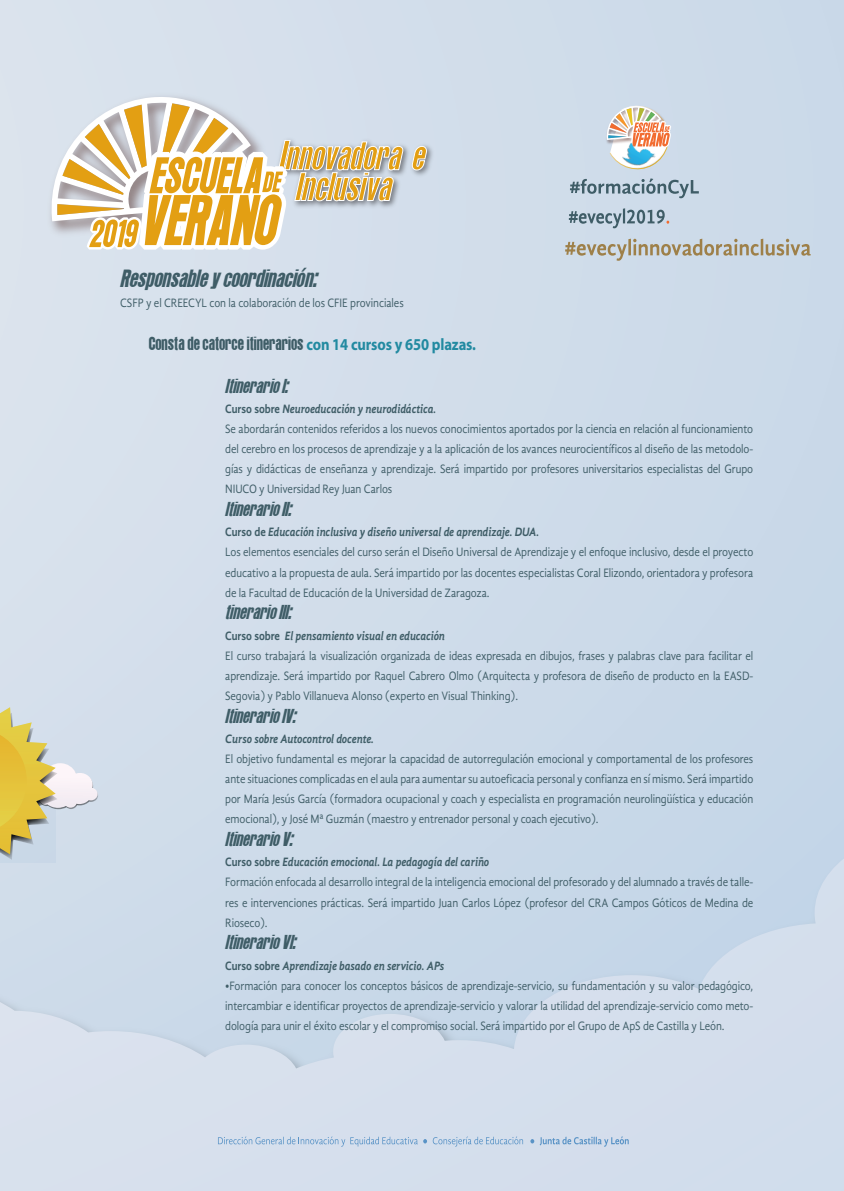
<style>
.page{position:relative;width:844px;height:1191px;background:#fff}
.page>*{position:absolute;margin:0;border:0;box-sizing:border-box;transform-origin:0 0}
.t1{font:italic 21.88px "Arroyo";letter-spacing:-.01em;color:#3f5d67;scale:.84 1}
.t2{font:italic 17.68px "Arroyo";letter-spacing:-.01em;color:#3f5d67;scale:.84 1}
.t3{font:16.62px "Arroyo";letter-spacing:-.01em;color:#3f5d67;scale:.84 1}
.t4{font:12.51px/20.1px "Gandhi Sans";letter-spacing:-.01em;color:#3f5d67;scale:.87 1}
.t5{font:italic 700 12.51px "Gandhi Sans";letter-spacing:-.01em;color:#3f5d67;scale:.87 1}
.s1{font-family:"Myriad Pro";font-weight:700;color:#228aa1}
.s2{font-weight:700}
.s3{font-weight:700;font-style:italic}
.s4{font-style:normal}
</style>
<div class="page">
<div style="left:0;top:0;width:843px;height:1191px;background:#d1ddea"></div>
<svg style="left:0;top:804px;width:843px;height:343px"></svg>
<img style="left:403px;top:145px;width:29px;height:30px">
<svg style="left:412px;top:146px;width:14px;height:24px"></svg>
<svg style="left:0;top:707px;width:98px;height:160px"></svg>
<svg style="left:565px;top:239px;width:245px;height:22px"></svg>
<svg style="left:570px;top:106px;width:128px;height:92px"></svg>
<svg style="left:568px;top:208px;width:101px;height:20px"></svg>
<svg style="left:218px;top:1136px;width:305px;height:10px"></svg>
<svg style="left:530px;top:1136px;width:98px;height:10px"></svg>
<svg style="left:51px;top:97px;width:352px;height:153px"></svg>
<h1 class="t1" style="left:120px;top:263px;width:236px">Responsable y coordinación:</h1>
<p class="t4" style="left:120px;top:293px;width:327px">CSFP y el CREECYL con la colaboración de los CFIE provinciales</p>
<h3 class="t3" style="left:149px;top:331px;width:391px">Consta de catorce itinerarios <span class="s1">con 14 cursos y 650 plazas.</span></h3>
<h2 class="t2" style="left:225px;top:373px;width:76px">Itinerario I:</h2>
<p class="t4" style="left:225px;top:398px;width:608px"><span class="s2">Curso sobre</span> <span class="s3">Neuroeducación y neurodidáctica.<br></span>Se abordarán contenidos referidos a los nuevos conocimientos aportados por la ciencia en relación al funcionamiento del cerebro en los procesos de aprendizaje y a la aplicación de los avances neurocientíficos al diseño de las metodolo&shy;gías y didácticas de enseñanza y aprendizaje. Será impartido por profesores universitarios especialistas del Grupo NIUCO y Universidad Rey Juan Carlos</p>
<h2 class="t2" style="left:225px;top:497px;width:80px">Itinerario II:</h2>
<p class="t4" style="left:225px;top:522px;width:608px"><span class="s2">Curso de</span> <span class="s3">Educación inclusiva y diseño universal de aprendizaje. DUA.<br></span>Los elementos esenciales del curso serán el Diseño Universal de Aprendizaje y el enfoque inclusivo, desde el proyecto educativo a la propuesta de aula. Será impartido por las docentes especialistas Coral Elizondo, orientadora y profesora de la Facultad de Educación de la Universidad de Zaragoza.</p>
<h2 class="t2" style="left:225px;top:600px;width:80px">tinerario III:</h2>
<p class="t4" style="left:225px;top:625px;width:608px"><span class="s2">Curso sobre</span> <span class="s3">El pensamiento visual en educación<br></span>El curso trabajará la visualización organizada de ideas expresada en dibujos, frases y palabras clave para facilitar el aprendizaje. Será impartido por Raquel Cabrero Olmo (Arquitecta y profesora de diseño de producto en la EASD-Segovia) y Pablo Villanueva Alonso (experto en Visual Thinking).</p>
<h2 class="t2" style="left:225px;top:703px;width:86px">Itinerario IV:</h2>
<p class="t5" style="left:225px;top:731px;width:172px">Curso sobre Autocontrol docente.</p>
<p class="t4" style="left:225px;top:748px;width:608px;text-align:justify">El objetivo fundamental es mejorar la capacidad de autorregulación emocional y comportamental de los profesores ante situaciones complicadas en el aula para aumentar su autoeficacia personal y confianza en sí mismo. Será impartido por María Jesús García (formadora ocupacional y coach y especialista en programación neurolingüística y educación emocional), y José Mª Guzmán (maestro y entrenador personal y coach ejecutivo).</p>
<h2 class="t2" style="left:225px;top:826px;width:82px">Itinerario V:</h2>
<p class="t4" style="left:225px;top:852px;width:608px"><span class="s2">Curso sobre</span> <span class="s3">Educación emocional. La pedagogía del cariño<br></span>Formación enfocada al desarrollo integral de la inteligencia emocional del profesorado y del alumnado a través de talle&shy;res e intervenciones prácticas. Será impartido Juan Carlos López (profesor del CRA Campos Góticos de Medina de Rioseco).</p>
<h2 class="t2" style="left:225px;top:930px;width:86px">Itinerario VI:</h2>
<p class="t5" style="left:225px;top:958px;width:253px"><span class="s4">Curso sobre</span> Aprendizaje basado en servicio. APs</p>
<p class="t4" style="left:225px;top:975px;width:608px;text-align:justify">•Formación para conocer los conceptos básicos de aprendizaje-servicio, su fundamentación y su valor pedagógico, intercambiar e identificar proyectos de aprendizaje-servicio y valorar la utilidad del aprendizaje-servicio como meto&shy;dología para unir el éxito escolar y el compromiso social. Será impartido por el Grupo de ApS de Castilla y León.</p>
</div>
